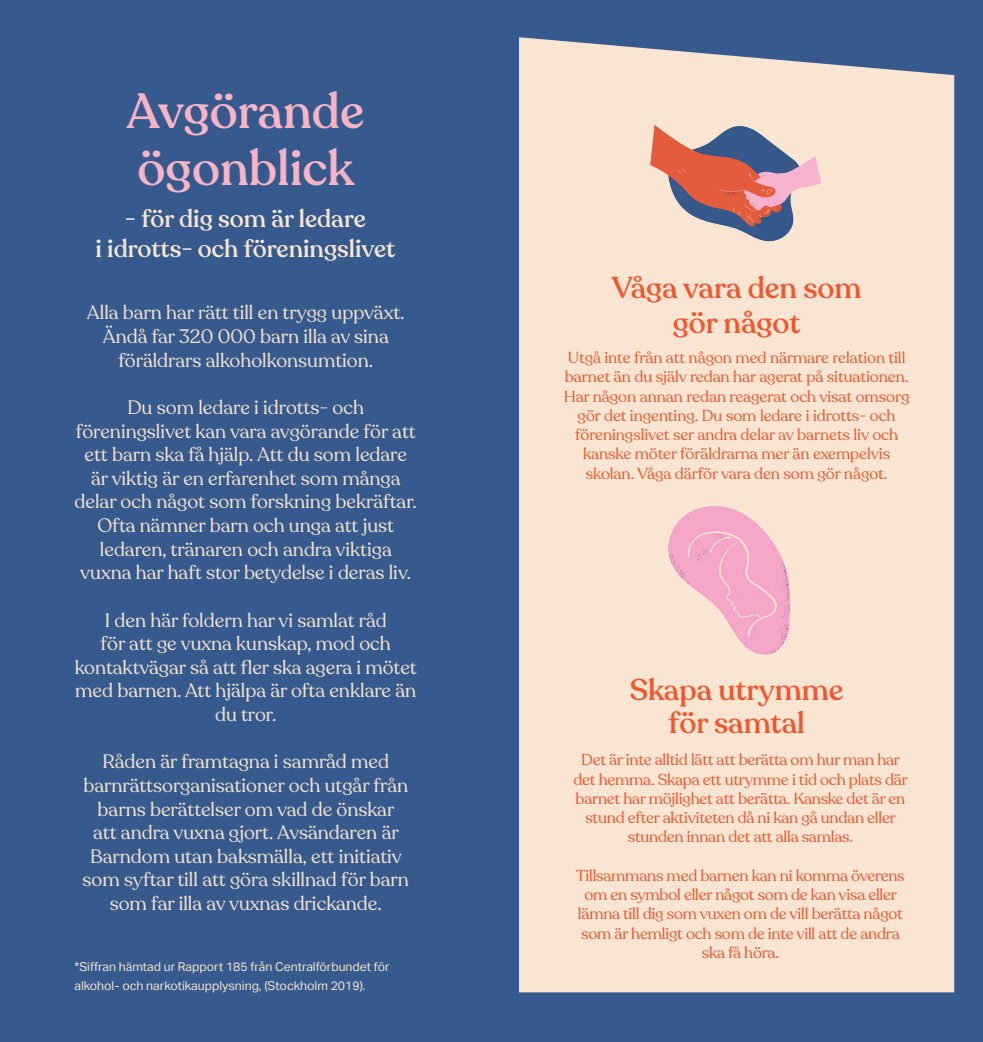
<style>
.page{position:relative;width:983px;height:1042px;background:#fff}
.page>*{position:absolute;margin:0;border:0;box-sizing:border-box;transform-origin:0 0}
.t1{font:500 49px/57.8px "Recoleta";color:#f7b4c5}
.t2{font:500 29.75px/35px "Recoleta";color:#f0572e;text-align:center}
.t3{font:500 24.5px/29.8px "Recoleta";color:#f9e5d2;text-align:center}
.t4{font:19.25px/23.6px "Recoleta";color:#f5e3cd;text-align:center}
.t5{font:15.75px/19.2px "Recoleta";letter-spacing:-.01em;color:#f0572e;text-align:center}
.t6{font:12.25px/19.2px "Aktiv Grotesk";color:#f5e3cd}
</style>
<div class="page">
<div style="left:0;top:0;width:982px;height:1042px;background:#365a8e"></div>
<div style="left:519px;top:37px;width:434px;height:955px;background:#f9e5d2"></div>
<img style="left:647px;top:108px;width:179px;height:145px">
<img style="left:650px;top:487px;width:165px;height:183px">
<h1 class="t1" style="left:126px;top:83px;width:239px">Avgörande ögonblick</h1>
<p class="t3" style="left:95px;top:204px;width:301px">- för dig som är ledare<br>i idrotts- och föreningslivet</p>
<p class="t4" style="left:87px;top:301px;width:319px">Alla barn har rätt till en trygg uppväxt.<br>Ändå far 320 000 barn illa av sina föräldrars alkoholkonsumtion.</p>
<p class="t4" style="left:75px;top:396px;width:344px">Du som ledare i idrotts- och föreningslivet kan vara avgörande för att ett barn ska få hjälp. Att du som ledare är viktig är en erfarenhet som många delar och något som forskning bekräftar.<br>Ofta nämner barn och unga att just ledaren, tränaren och andra viktiga vuxna har haft stor betydelse i deras liv.</p>
<p class="t4" style="left:75px;top:608px;width:343px">I den här foldern har vi samlat råd<br>för att ge vuxna kunskap, mod och kontaktvägar så att fler ska agera i mötet med barnen. Att hjälpa är ofta enklare än du tror.</p>
<p class="t4" style="left:82px;top:750px;width:328px">Råden är framtagna i samråd med barnrättsorganisationer och utgår från barns berättelser om vad de önskar<br>att andra vuxna gjort. Avsändaren är Barndom utan baksmälla, ett initiativ som syftar till att göra skillnad för barn som far illa av vuxnas drickande.</p>
<p class="t6" style="left:74px;top:957px;width:316px">*Siffran hämtad ur Rapport 185 från Centralförbundet för alkohol- och narkotikaupplysning, (Stockholm 2019).</p>
<h2 class="t2" style="left:611px;top:270px;width:251px">Våga vara den som gör något</h2>
<p class="t5" style="left:563px;top:348px;width:347px">Utgå inte från att någon med närmare relation till barnet än du själv redan har agerat på situationen.<br>Har någon annan redan reagerat och visat omsorg gör det ingenting. Du som ledare i idrotts- och föreningslivet ser andra delar av barnets liv och kanske möter föräldrarna mer än exempelvis skolan. Våga därför vara den som gör något.</p>
<h2 class="t2" style="left:629px;top:673px;width:215px;line-height:33.2px">Skapa utrymme för samtal</h2>
<p class="t5" style="left:573px;top:750px;width:336px">Det är inte alltid lätt att berätta om hur man har det hemma. Skapa ett utrymme i tid och plats där barnet har möjlighet att berätta. Kanske det är en stund efter aktiviteten då ni kan gå undan eller stunden innan det att alla samlas.</p>
<p class="t5" style="left:576px;top:866px;width:330px">Tillsammans med barnen kan ni komma överens om en symbol eller något som de kan visa eller lämna till dig som vuxen om de vill berätta något som är hemligt och som de inte vill att de andra ska få höra.</p>
</div>
